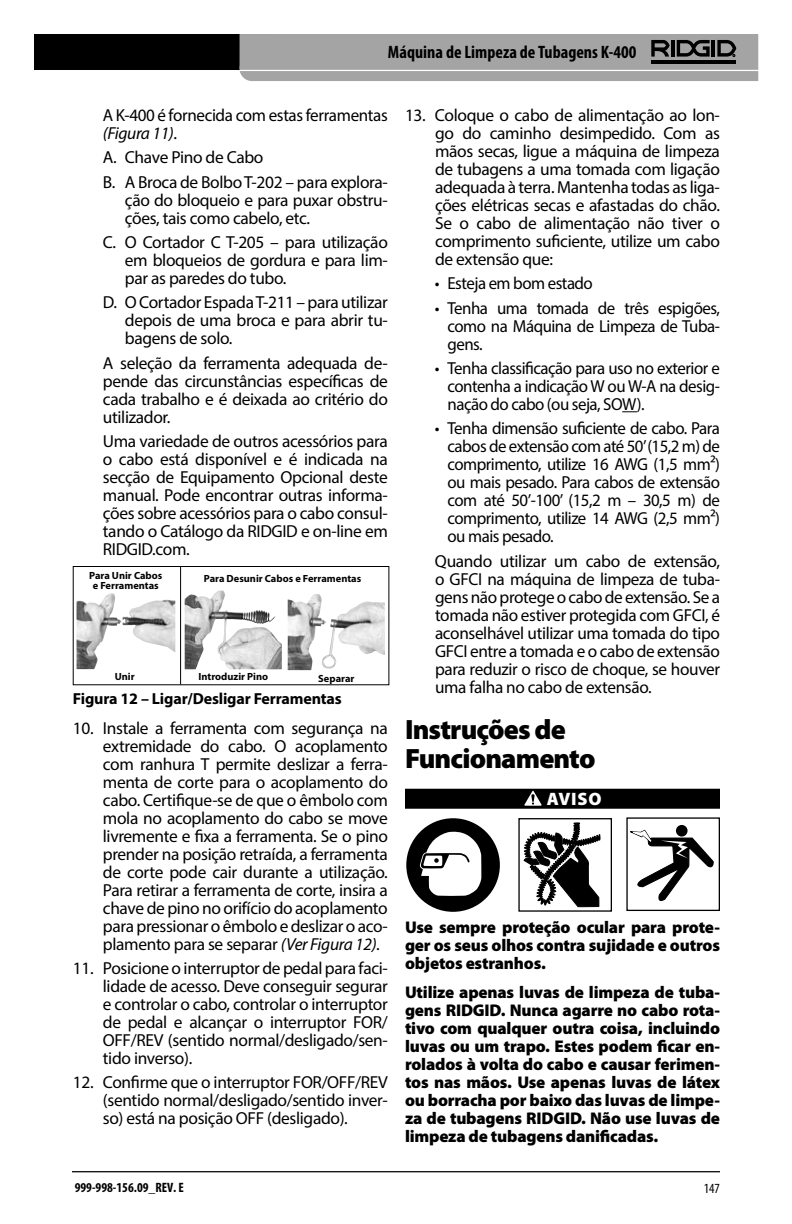
<style>
.page{position:relative;width:792px;height:1224px;background:#fff}
.page>*{position:absolute;margin:0;border:0;box-sizing:border-box;transform-origin:0 0}
.Heading_1{font:900 28px/29px "Myriad Pro";letter-spacing:-.03em;color:#000}
.t1{font:700 condensed 18px "Myriad Pro";color:#000}
.Warning_Head{font:900 18px "Myriad Pro";letter-spacing:.04em;color:#fff}
.Body_Tekst_Tab{font:17.4px/18px "Myriad Pro";letter-spacing:-.02em;color:#000;text-align:justify}
.Body-indent_bullet_u{font:17.4px/18px "Myriad Pro";letter-spacing:-.03em;color:#000;text-align:justify}
.Warning_Text{font:900 17px/18px "Myriad Pro";letter-spacing:-.01em;color:#000;text-align:justify}
.Picture_Caption{font:700 16px "Myriad Pro";letter-spacing:-.01em;color:#000}
.t2{font:condensed 14px "Myriad Pro";color:#000}
.t3{font:700 condensed 13.6px "Myriad Pro";color:#000}
.t4{font:700 10.4px/10.4px "Myriad Pro";color:#000;text-align:center}
.s1{font-style:italic}
</style>
<div class="page">
<div style="left:73px;top:566px;width:316px;height:119px;border:1px solid #000"></div>
<hr style="left:180px;top:566px;width:1px;height:119px;background:#000">
<img style="left:77px;top:593px;width:87px;height:76px">
<img style="left:185px;top:591px;width:97px;height:78px">
<img style="left:288px;top:594px;width:79px;height:76px">
<svg style="left:622px;top:411px;width:15px;height:1px"></svg>
<div style="left:405px;top:789px;width:315px;height:20px;background:#000"></div>
<svg style="left:524px;top:791px;width:18px;height:15px"></svg>
<svg style="left:406px;top:818px;width:94px;height:94px"></svg>
<div style="left:676px;top:825px;width:12px;height:12px;background:#000;border-radius:50%"></div>
<svg style="left:630px;top:830px;width:83px;height:71px"></svg>
<div style="left:626px;top:817px;width:94px;height:94px;border:1px solid #000"></div>
<svg style="left:523px;top:823px;width:77px;height:85px"></svg>
<div style="left:518px;top:818px;width:94px;height:94px;border:1px solid #000"></div>
<hr style="left:72px;top:1171px;width:648px;height:1px;background:#000">
<div style="left:34px;top:34px;width:238px;height:36px;background:#000"></div>
<svg style="left:240px;top:34px;width:518px;height:47px;background:#9c9c9c"></svg>
<hr style="left:240px;top:70px;width:529px;height:1px;background:#fff">
<p class="t1" style="left:388px;top:41px;width:250px">Máquina de Limpeza de Tubagens K-400</p>
<p class="Body_Tekst_Tab" style="left:103px;top:106px;width:286px">A K-400 é fornecida com estas ferramentas <span class="s1">(Figura 11)</span>.</p>
<p class="Body_Tekst_Tab" style="left:103px;top:148px;width:162px">A. Chave Pino de Cabo</p>
<p class="Body_Tekst_Tab" style="left:125px;top:173px;width:265px;text-indent:-22px">B. A Broca de Bolbo T-202 – para explora&shy;ção do bloqueio e para puxar obstru&shy;ções, tais como cabelo, etc.</p>
<p class="Body_Tekst_Tab" style="left:125px;top:233px;width:265px;text-indent:-22px">C. O Cortador C T-205 – para utilização em bloqueios de gordura e para lim&shy;par as paredes do tubo.</p>
<p class="Body_Tekst_Tab" style="left:125px;top:293px;width:265px;text-indent:-22px">D. O Cortador Espada T-211 – para utilizar depois de uma broca e para abrir tu&shy;bagens de solo.</p>
<p class="Body_Tekst_Tab" style="left:103px;top:354px;width:287px">A seleção da ferramenta adequada de&shy;pende das circunstâncias específicas de cada trabalho e é deixada ao critério do utilizador.</p>
<p class="Body_Tekst_Tab" style="left:103px;top:432px;width:287px">Uma variedade de outros acessórios para o cabo está disponível e é indicada na secção de Equipamento Opcional deste manual. Pode encontrar outras informa&shy;ções sobre acessórios para o cabo consul&shy;tando o Catálogo da RIDGID e on-line em RIDGID.com.</p>
<p class="t4" style="left:89px;top:570px;width:75px">Para Unir Cabos e Ferramentas</p>
<p class="t4" style="left:204px;top:573px;width:159px">Para Desunir Cabos e Ferramentas</p>
<p class="t4" style="left:115px;top:671px;width:21px">Unir</p>
<p class="t4" style="left:198px;top:671px;width:71px">Introduzir Pino</p>
<p class="t4" style="left:318px;top:673px;width:38px">Separar</p>
<p class="Picture_Caption" style="left:73px;top:689px;width:270px">Figura 12 – Ligar/Desligar Ferramentas</p>
<p class="Body_Tekst_Tab" style="left:103px;top:719px;width:287px;text-indent:-30px">10. Instale a ferramenta com segurança na extremidade do cabo. O acoplamento com ranhura T permite deslizar a ferra&shy;menta de corte para o acoplamento do cabo. Certifique-se de que o êmbolo com mola no acoplamento do cabo se move livremente e fixa a ferramenta. Se o pino prender na posição retraída, a ferramenta de corte pode cair durante a utilização.<br>Para retirar a ferramenta de corte, insira a chave de pino no orifício do acoplamento para pressionar o êmbolo e deslizar o aco&shy;plamento para se separar <span class="s1">(Ver Figura 12)</span>.</p>
<p class="Body_Tekst_Tab" style="left:103px;top:959px;width:287px;text-align:left;text-indent:-30px">11. Posicione o interruptor de pedal para faci&shy;lidade de acesso. Deve conseguir segurar e controlar o cabo, controlar o interruptor de pedal e alcançar o interruptor FOR/ OFF/REV (sentido normal/desligado/sen&shy;tido inverso).</p>
<p class="Body_Tekst_Tab" style="left:103px;top:1073px;width:287px;text-indent:-30px">12. Confirme que o interruptor FOR/OFF/REV (sentido normal/desligado/sentido inver&shy;so) está na posição OFF (desligado).</p>
<p class="t3" style="left:75px;top:1179px;width:111px">999-998-156.09_REV. E</p>
<p class="Body_Tekst_Tab" style="left:435px;top:106px;width:287px;text-indent:-30px">13. Coloque o cabo de alimentação ao lon&shy;go do caminho desimpedido. Com as mãos secas, ligue a máquina de limpeza de tubagens a uma tomada com ligação adequada à terra. Mantenha todas as liga&shy;ções elétricas secas e afastadas do chão.<br>Se o cabo de alimentação não tiver o comprimento suficiente, utilize um cabo de extensão que:</p>
<p class="Body-indent_bullet_u" style="left:435px;top:274px;width:159px">• Esteja em bom estado</p>
<p class="Body-indent_bullet_u" style="left:448px;top:299px;width:274px;text-indent:-13px">• Tenha uma tomada de três espigões, como na Máquina de Limpeza de Tuba&shy;gens.</p>
<p class="Body-indent_bullet_u" style="left:448px;top:359px;width:274px;text-indent:-13px">• Tenha classificação para uso no exterior e contenha a indicação W ou W-A na desig&shy;nação do cabo (ou seja, SOW).</p>
<p class="Body-indent_bullet_u" style="left:448px;top:419px;width:274px;text-indent:-13px">• Tenha dimensão suficiente de cabo. Para cabos de extensão com até 50’(15,2 m) de comprimento, utilize 16 AWG (1,5 mm2) ou mais pesado. Para cabos de extensão com até 50’-100’ (15,2 m – 30,5 m) de comprimento, utilize 14 AWG (2,5 mm2) ou mais pesado.</p>
<p class="Body_Tekst_Tab" style="left:435px;top:552px;width:287px">Quando utilizar um cabo de extensão, o GFCI na máquina de limpeza de tuba&shy;gens não protege o cabo de extensão. Se a tomada não estiver protegida com GFCI, é aconselhável utilizar uma tomada do tipo GFCI entre a tomada e o cabo de extensão para reduzir o risco de choque, se houver uma falha no cabo de extensão.</p>
<p class="Heading_1" style="left:405px;top:716px;width:192px">Instruções de<br>Funcionamento</p>
<p class="Warning_Head" style="left:547px;top:789px;width:56px">AVISO</p>
<p class="Warning_Text" style="left:405px;top:918px;width:317px">Use sempre proteção ocular para prote&shy;ger os seus olhos contra sujidade e outros objetos estranhos.</p>
<p class="Warning_Text" style="left:405px;top:984px;width:317px">Utilize apenas luvas de limpeza de tuba&shy;gens RIDGID. Nunca agarre no cabo rota&shy;tivo com qualquer outra coisa, incluindo luvas ou um trapo. Estes podem ficar en&shy;rolados à volta do cabo e causar ferimen&shy;tos nas mãos. Use apenas luvas de látex ou borracha por baixo das luvas de limpe&shy;za de tubagens RIDGID. Não use luvas de limpeza de tubagens danificadas.</p>
<p class="t2" style="left:704px;top:1180px;width:18px">147</p>
</div>
